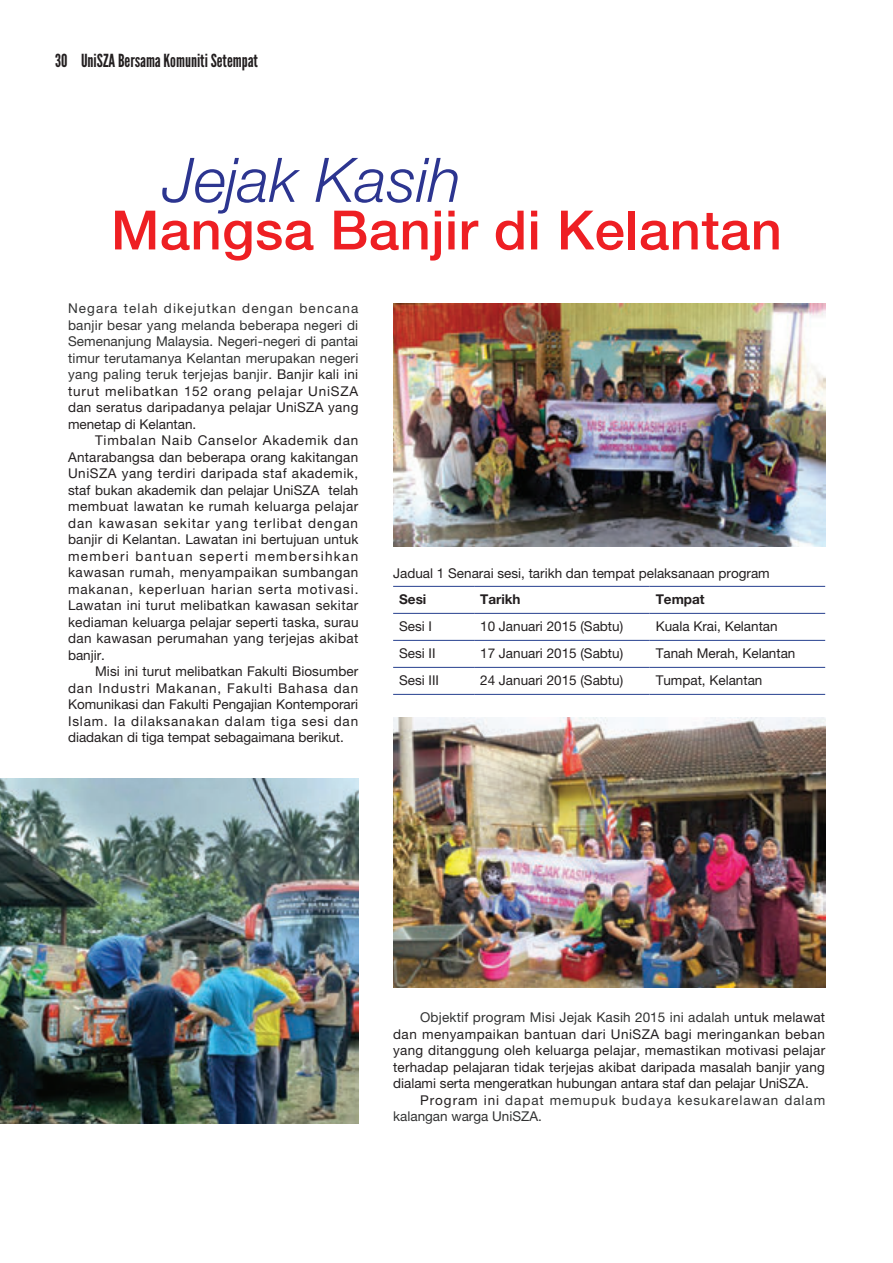
<style>
.page{position:relative;width:893px;height:1263px;background:#fff}
.page>*{position:absolute;margin:0;border:0;box-sizing:border-box;transform-origin:0 0}
.t1{font:italic 300 61.5px "Helvetica Neue LT Pro";color:#2c3590}
.t2{font:500 54.3px "Helvetica Neue LT Pro";letter-spacing:.01em;color:#ee1f23}
.t3{font:18px "League Gothic";color:#231f20}
.t4{font:13.5px/16.5px "Helvetica Neue LT Pro";color:#231f20;text-align:justify}
.t5{font:13.5px/16.5px "Helvetica Neue LT Pro";letter-spacing:.02em;color:#313232;text-align:justify}
.t6{font:13.5px/16.5px "Helvetica Neue LT Pro";letter-spacing:.07em;color:#313232}
.t7{font:700 13.5px "Helvetica Neue LT Pro";color:#231f20}
.s1{color:#231f20}
.s2{color:#313232}
</style>
<div class="page">
<img style="left:393px;top:304px;width:432px;height:243px">
<img style="left:393px;top:717px;width:432px;height:270px">
<img style="left:0;top:779px;width:358px;height:344px">
<hr style="left:393px;top:586px;width:81px;height:1px;background:#253f8e">
<hr style="left:474px;top:586px;width:176px;height:1px;background:#253f8e">
<hr style="left:650px;top:586px;width:175px;height:1px;background:#253f8e">
<hr style="left:393px;top:613px;width:81px;height:1px;background:#253f8e">
<hr style="left:474px;top:613px;width:176px;height:1px;background:#253f8e">
<hr style="left:650px;top:613px;width:175px;height:1px;background:#253f8e">
<hr style="left:393px;top:640px;width:81px;height:1px;background:#253f8e">
<hr style="left:474px;top:640px;width:176px;height:1px;background:#253f8e">
<hr style="left:650px;top:640px;width:175px;height:1px;background:#253f8e">
<hr style="left:393px;top:667px;width:81px;height:1px;background:#253f8e">
<hr style="left:474px;top:667px;width:176px;height:1px;background:#253f8e">
<hr style="left:650px;top:667px;width:175px;height:1px;background:#253f8e">
<hr style="left:393px;top:694px;width:81px;height:1px;background:#253f8e">
<hr style="left:474px;top:694px;width:176px;height:1px;background:#253f8e">
<hr style="left:650px;top:694px;width:175px;height:1px;background:#253f8e">
<h3 class="t3" style="left:55px;top:50px;width:204px">30 UniSZA Bersama Komuniti Setempat</h3>
<h1 class="t1" style="left:164px;top:143px;width:299px">Jejak Kasih</h1>
<h2 class="t2" style="left:111px;top:198px;width:672px">Mangsa Banjir di Kelantan</h2>
<p class="t5" style="left:68px;top:300px;width:292px">Negara telah dikejutkan dengan bencana banjir besar yang melanda beberapa negeri di Semenanjung Malaysia. Negeri-negeri di pantai timur terutamanya Kelantan merupakan negeri yang paling teruk terjejas banjir. <span class="s1">Banjir kali ini turut melibatkan 152 orang pelajar UniSZA dan seratus daripadanya pelajar UniSZA yang menetap di Kelantan.</span></p>
<p class="t4" style="left:68px;top:432px;width:292px;text-indent:27px">Timbalan Naib Canselor Akademik dan Antarabangsa dan beberapa orang kakitangan UniSZA yang terdiri daripada staf akademik, staf bukan akademik dan pelajar UniSZA telah membuat lawatan ke rumah keluarga pelajar dan kawasan sekitar yang terlibat dengan banjir di Kelantan. Lawatan ini bertujuan untuk memberi bantuan seperti membersihkan kawasan rumah, menyampaikan sumbangan makanan, keperluan harian serta motivasi.<br>Lawatan ini turut melibatkan kawasan sekitar kediaman keluarga pelajar seperti taska, surau dan kawasan perumahan yang terjejas akibat banjir.</p>
<p class="t4" style="left:68px;top:663px;width:292px;text-indent:27px">Misi ini turut melibatkan Fakulti Biosumber dan Industri Makanan, Fakulti Bahasa dan Komunikasi dan Fakulti Pengajian Kontemporari Islam. Ia dilaksanakan dalam tiga sesi dan diadakan di tiga tempat sebagaimana berikut.</p>
<p class="t4" style="left:393px;top:565px;width:378px">Jadual 1 Senarai sesi, tarikh dan tempat pelaksanaan program</p>
<p class="t7" style="left:399px;top:590px;width:29px">Sesi</p>
<p class="t7" style="left:480px;top:590px;width:42px">Tarikh</p>
<p class="t7" style="left:656px;top:590px;width:50px">Tempat</p>
<p class="t4" style="left:399px;top:617px;width:34px">Sesi I</p>
<p class="t4" style="left:480px;top:617px;width:145px">10 Januari 2015 (Sabtu)</p>
<p class="t4" style="left:656px;top:617px;width:124px">Kuala Krai, Kelantan</p>
<p class="t4" style="left:399px;top:644px;width:38px">Sesi II</p>
<p class="t4" style="left:480px;top:644px;width:145px">17 Januari 2015 (Sabtu)</p>
<p class="t4" style="left:656px;top:644px;width:141px">Tanah Merah, Kelantan</p>
<p class="t4" style="left:399px;top:671px;width:41px">Sesi III</p>
<p class="t4" style="left:480px;top:671px;width:145px">24 Januari 2015 (Sabtu)</p>
<p class="t4" style="left:656px;top:671px;width:108px">Tumpat, Kelantan</p>
<p class="t4" style="left:393px;top:1009px;width:434px;text-indent:27px"><span class="s2">Objektif program Misi Jejak Kasih 2015 ini adalah</span> untuk melawat dan menyampaikan bantuan dari UniSZA bagi meringankan beban yang ditanggung oleh keluarga pelajar, memastikan motivasi pelajar terhadap pelajaran tidak terjejas akibat daripada masalah banjir yang dialami serta mengeratkan hubungan antara staf dan pelajar UniSZA.</p>
<p class="t6" style="left:393px;top:1091px;width:434px;text-indent:27px"><span class="s1">Program ini</span> dapat memupuk budaya kesukarelawan dalam kalangan warga UniSZA.</p>
</div>
